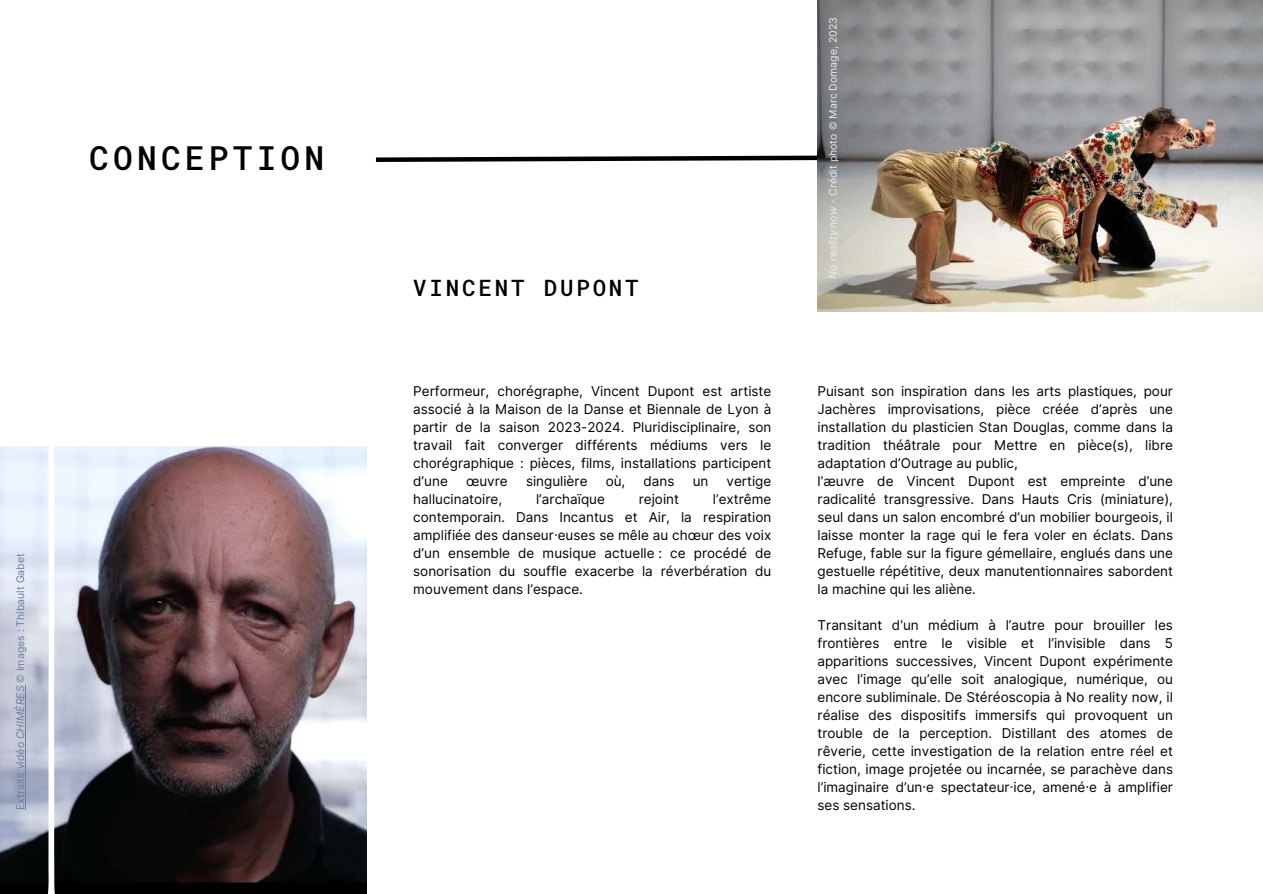
<style>
.page{position:relative;width:1263px;height:894px;background:#fff}
.page>*{position:absolute;margin:0;border:0;box-sizing:border-box;transform-origin:0 0}
.t1{font:500 33px "Roboto Mono";letter-spacing:.125em;color:#000}
.t2{font:500 22.5px "Roboto Mono";letter-spacing:.125em;color:#000}
.t3{font:13.5px/18px "Inter";color:#000;text-align:justify}
.t4{font:10.5px "Inter";color:#6b7e9f}
.t5{font:10.5px "Inter";color:#e6ecf6}
.s1{font-style:italic}
</style>
<div class="page">
<img style="left:0;top:446px;width:367px;height:447px">
<svg style="left:42px;top:446px;width:19px;height:447px"></svg>
<svg style="left:375px;top:155px;width:442px;height:7px"></svg>
<img style="left:817px;top:0;width:446px;height:311px">
<hr style="left:25px;top:739px;width:1px;height:70px;background:#6b7e9f">
<hr style="left:25px;top:685px;width:1px;height:54px;background:#6b7e9f">
<h1 class="t1" style="left:89px;top:136px;width:237px">CONCEPTION</h1>
<p class="t4" style="left:14px;top:809px;width:258px;rotate:-90deg">Extraits vidéo <span class="s1">CHIMÈRES</span> © Images : Thibault Gabet</p>
<h2 class="t2" style="left:413px;top:272px;width:227px">VINCENT DUPONT</h2>
<p class="t3" style="left:413px;top:382px;width:360px">Performeur, chorégraphe, Vincent Dupont est artiste associé à la Maison de la Danse et Biennale de Lyon à partir de la saison 2023-2024. Pluridisciplinaire, son travail fait converger différents médiums vers le chorégraphique : pièces, films, installations participent d’une</p>
<p class="t3" style="left:466px;top:472px;width:43px">œuvre</p>
<p class="t3" style="left:526px;top:472px;width:63px">singulière</p>
<p class="t3" style="left:606px;top:472px;width:21px">où,</p>
<p class="t3" style="left:644px;top:472px;width:32px">dans</p>
<p class="t3" style="left:693px;top:472px;width:17px">un</p>
<p class="t3" style="left:727px;top:472px;width:46px">vertige</p>
<p class="t3" style="left:413px;top:490px;width:91px">hallucinatoire,</p>
<p class="t3" style="left:536px;top:490px;width:70px">l’archaïque</p>
<p class="t3" style="left:639px;top:490px;width:42px">rejoint</p>
<p class="t3" style="left:413px;top:490px;width:360px;text-indent:300px">l’extrême contemporain. Dans Incantus et Air, la respiration amplifiée des danseur·euses se mêle au chœur des voix d’un ensemble de musique actuelle : ce procédé de sonorisation du souffle exacerbe la réverbération du mouvement dans l’espace.</p>
<p class="t5" style="left:827px;top:278px;width:262px;rotate:-90deg"><span class="s1">No reality now</span> - Crédit photo © Marc Domage, 2023</p>
<p class="t3" style="left:817px;top:382px;width:357px;text-align:left">Puisant son inspiration dans les arts plastiques, pour Jachères improvisations, pièce créée d’après une installation du plasticien Stan Douglas, comme dans la tradition théâtrale pour Mettre en pièce(s), libre adaptation d’Outrage au public,<br>l’æuvre de Vincent Dupont est empreinte d’une radicalité transgressive. Dans Hauts Cris (miniature), seul dans un salon encombré d’un mobilier bourgeois, il laisse monter la rage qui le fera voler en éclats. Dans Refuge, fable sur la figure gémellaire, englués dans une gestuelle répétitive, deux manutentionnaires sabordent la machine qui les aliène.</p>
<p class="t3" style="left:817px;top:616px;width:357px">Transitant d’un médium à l’autre pour brouiller les frontières entre le visible et l’invisible dans 5 apparitions successives, Vincent Dupont expérimente avec l’image qu’elle soit analogique, numérique, ou encore subliminale. De Stéréoscopia à No reality now, il réalise des dispositifs immersifs qui provoquent un trouble de la perception. Distillant des atomes de rêverie, cette investigation de la relation entre réel et fiction, image projetée ou incarnée, se parachève dans l’imaginaire d’un·e spectateur·ice, amené·e à amplifier ses sensations.</p>
</div>
